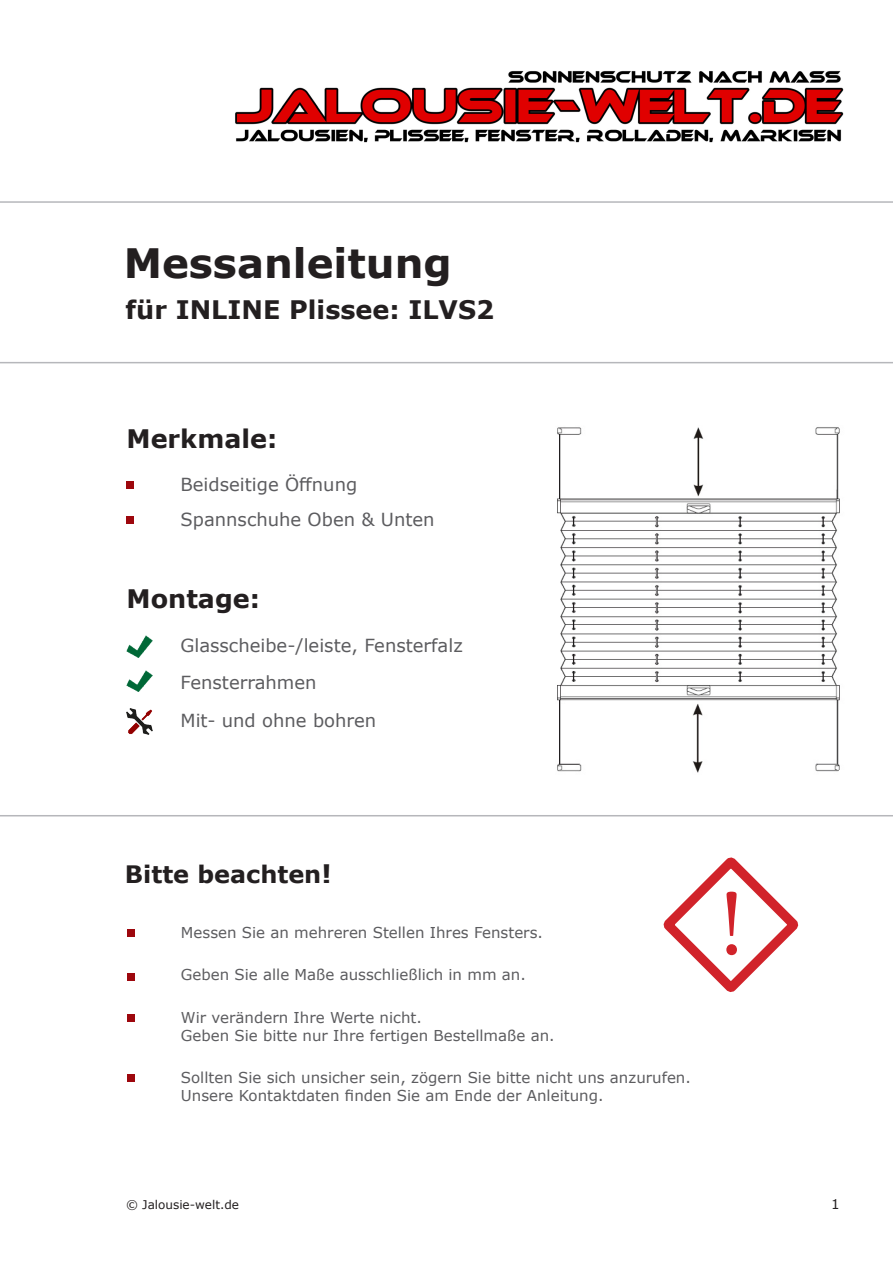
<style>
.page{position:relative;width:893px;height:1263px;background:#fff}
.page>*{position:absolute;margin:0;border:0;box-sizing:border-box;transform-origin:0 0}
.t1{font:93.75px "Minion Pro";color:#d1232a}
.t2{font:700 40.5px "Verdana";color:#231f20}
.t3{font:700 25.5px "Verdana";color:#231f20}
.t4{font:700 24px "Verdana";color:#231f20}
.t5{font:18px/37.5px "Verdana";color:#5c5c5f}
.t6{font:15px/18px "Verdana";color:#5c5c5f}
.t7{font:12px "Verdana";color:#231f20}
.s1{font-size:25.5px}
</style>
<div class="page">
<img style="left:235px;top:71px;width:608px;height:72px">
<hr style="left:0;top:201px;width:893px;height:2px;background:#b6b7bb">
<hr style="left:0;top:362px;width:893px;height:1px;background:#b6b7bb">
<hr style="left:0;top:815px;width:893px;height:1px;background:#b6b7bb">
<div style="left:126px;top:481px;width:8px;height:8px;background:#9d070d"></div>
<div style="left:126px;top:516px;width:8px;height:8px;background:#9d070d"></div>
<img style="left:127px;top:635px;width:26px;height:22px">
<img style="left:127px;top:670px;width:26px;height:22px">
<img style="left:126px;top:708px;width:27px;height:26px">
<div style="left:127px;top:929px;width:8px;height:7px;background:#9d070d"></div>
<div style="left:127px;top:973px;width:8px;height:8px;background:#9d070d"></div>
<div style="left:127px;top:1014px;width:8px;height:8px;background:#9d070d"></div>
<div style="left:127px;top:1074px;width:8px;height:8px;background:#9d070d"></div>
<svg style="left:663px;top:857px;width:136px;height:135px"></svg>
<img style="left:557px;top:427px;width:283px;height:346px">
<h2 class="t2" style="left:124px;top:234px;width:330px">Messanleitung</h2>
<h3 class="t3" style="left:125px;top:292px;width:370px">für INLINE Plissee: ILVS2</h3>
<h3 class="t3" style="left:126px;top:421px;width:152px">Merkmale:</h3>
<p class="t5" style="left:180px;top:467px;width:256px;line-height:34.5px">Beidseitige Öffnung<br>Spannschuhe Oben &amp; Unten</p>
<h3 class="t3" style="left:126px;top:581px;width:135px">Montage:</h3>
<p class="t5" style="left:180px;top:626px;width:284px">Glasscheibe-/leiste, Fensterfalz<br>Fensterrahmen<br>Mit- und ohne bohren</p>
<h3 class="t4" style="left:125px;top:857px;width:208px">Bitte beachten<span class="s1">!</span></h3>
<p class="t6" style="left:181px;top:923px;width:364px">Messen Sie an mehreren Stellen Ihres Fensters.</p>
<p class="t6" style="left:181px;top:965px;width:346px">Geben Sie alle Maße ausschließlich in mm an.</p>
<p class="t6" style="left:181px;top:1008px;width:375px">Wir verändern Ihre Werte nicht.<br>Geben Sie bitte nur Ihre fertigen Bestellmaße an.</p>
<p class="t6" style="left:181px;top:1068px;width:511px">Sollten Sie sich unsicher sein, zögern Sie bitte nicht uns anzurufen.<br>Unsere Kontaktdaten finden Sie am Ende der Anleitung.</p>
<h1 class="t1" style="left:719px;top:861px;width:27px">!</h1>
<p class="t7" style="left:126px;top:1196px;width:115px">© Jalousie-welt.de</p>
</div>
